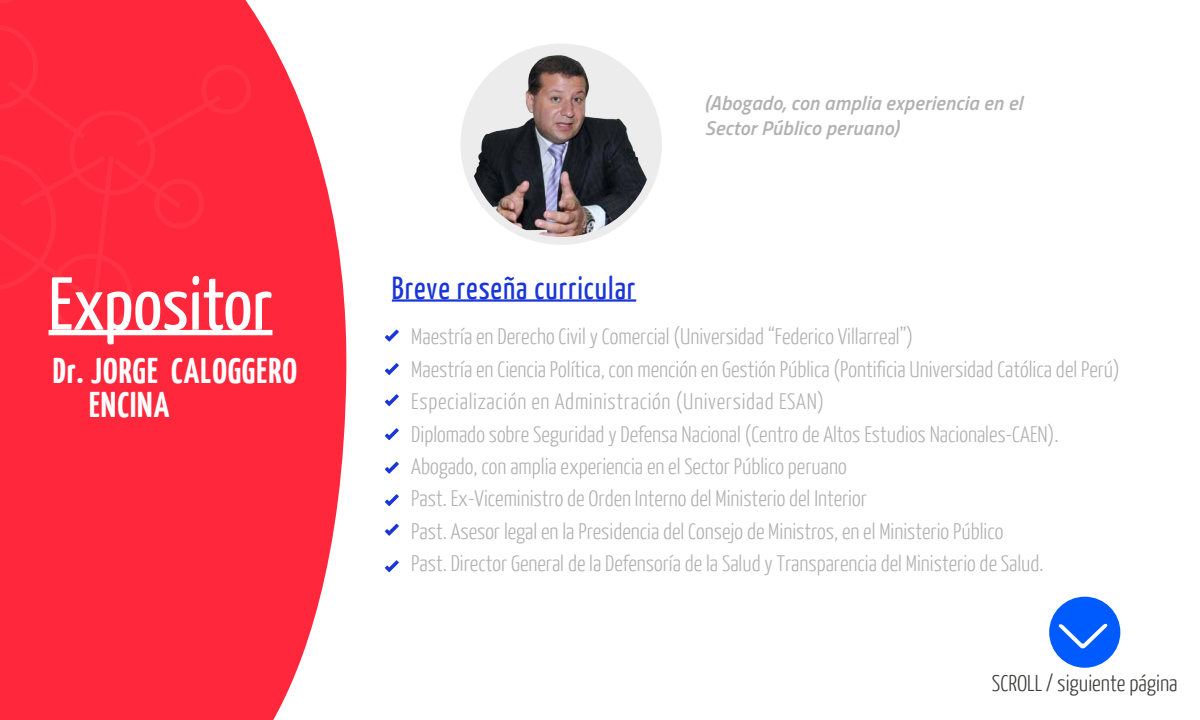
<style>
.page{position:relative;width:1200px;height:720px;background:#fff}
.page>*{position:absolute;margin:0;border:0;box-sizing:border-box;transform-origin:0 0}
.t1{font:74.8px "Yanone Kaffeesatz";color:#fff;scale:1.04 1}
.t2{font:700 35.8px/34px "Yanone Kaffeesatz";letter-spacing:.03em;color:#fff}
.t3{font:31.9px "Yanone Kaffeesatz";letter-spacing:.03em;color:#1a36d6}
.t4{font:300 22.9px "Yanone Kaffeesatz";color:#3c3c3b}
.t5{font:300 22.4px/32.5px "Yanone Kaffeesatz";color:#b1b1b1}
.t6{font:italic 600 20px/25.4px "Titillium Web";letter-spacing:.01em;color:#b1b1b1}
</style>
<div class="page">
<svg style="left:0;top:8px;width:347px;height:712px;background:#ff3f51"></svg>
<svg style="left:385px;top:330px;width:14px;height:12px"></svg>
<svg style="left:385px;top:363px;width:14px;height:12px"></svg>
<svg style="left:385px;top:394px;width:14px;height:12px"></svg>
<svg style="left:385px;top:428px;width:14px;height:12px"></svg>
<svg style="left:385px;top:462px;width:14px;height:12px"></svg>
<svg style="left:385px;top:494px;width:14px;height:12px"></svg>
<svg style="left:385px;top:524px;width:14px;height:12px"></svg>
<svg style="left:385px;top:560px;width:14px;height:12px"></svg>
<div style="left:49px;top:330px;width:224px;height:5px;background:#fff"></div>
<div style="left:460px;top:43px;width:203px;height:203px;background:#ececec;border-radius:50%"></div>
<img style="left:468px;top:51px;width:186px;height:186px;border-radius:93px">
<svg style="left:0;top:0;width:251px;height:336px;background:#ff2a3f"></svg>
<hr style="left:392px;top:299px;width:244px;height:3px;background:#1a36d6">
<div style="left:1049px;top:597px;width:71px;height:71px;background:#005bff;border-radius:50%"></div>
<svg style="left:1058px;top:624px;width:50px;height:25px"></svg>
<p class="t6" style="left:705px;top:89px;width:319px">(Abogado, con amplia experiencia en el<br>Sector Público peruano)</p>
<h1 class="t1" style="left:49px;top:258px;width:217px">Expositor</h1>
<h3 class="t3" style="left:392px;top:269px;width:245px">Breve reseña curricular</h3>
<p class="t5" style="left:411px;top:320px;width:710px">Maestría en Derecho Civil y Comercial (Universidad “Federico Villarreal”)<br>Maestría en Ciencia Política, con mención en Gestión Pública (Pontificia Universidad Católica del Perú)<br>Especialización en Administración (Universidad ESAN)<br>Diplomado sobre Seguridad y Defensa Nacional (Centro de Altos Estudios Nacionales-CAEN).<br>Abogado, con amplia experiencia en el Sector Público peruano<br>Past. Ex-Viceministro de Orden Interno del Ministerio del Interior<br>Past. Asesor legal en la Presidencia del Consejo de Ministros, en el Ministerio Público<br>Past. Director General de la Defensoría de la Salud y Transparencia del Ministerio de Salud.</p>
<h2 class="t2" style="left:89px;top:353px;width:209px;text-indent:-36px">Dr. JORGE CALOGGERO<br>ENCINA</h2>
<p class="t4" style="left:992px;top:669px;width:187px">SCROLL / siguiente página</p>
</div>
